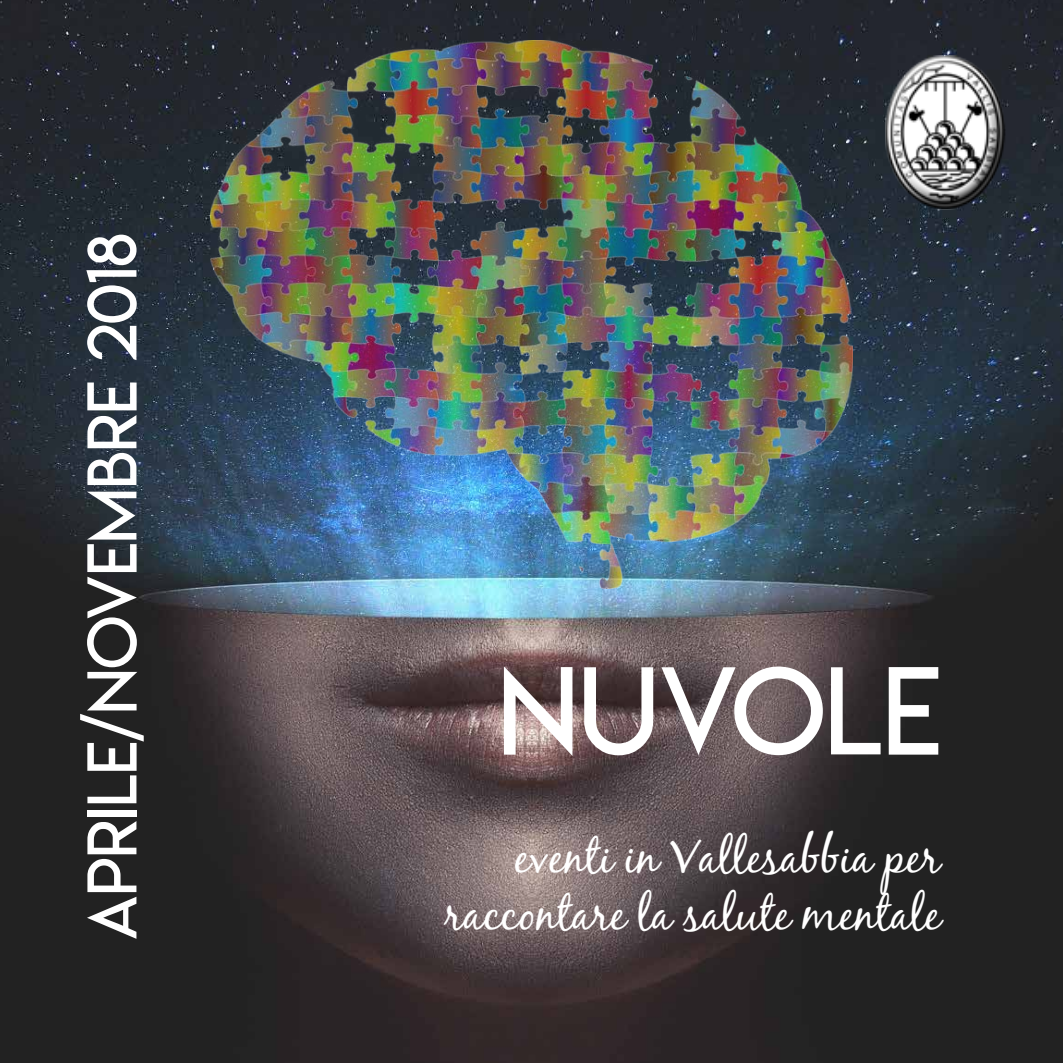
<style>
.page{position:relative;width:1063px;height:1063px;background:#fff}
.page>*{position:absolute;margin:0;border:0;box-sizing:border-box;transform-origin:0 0}
.t1{font:120px "Lemon Milklight";color:#fff}
.t2{font:67.5px "Lemon Milklight";color:#fff}
.t3{font:47.5px "Black Jack";color:#fff}
</style>
<div class="page">
<img style="left:0;top:0;width:1063px;height:1063px">
<img style="left:211px;top:40px;width:641px;height:548px">
<img style="left:882px;top:44px;width:134px;height:171px">
<h2 class="t2" style="left:71px;top:940px;width:709px;rotate:-90deg">aprile/novembre 2018</h2>
<h1 class="t1" style="left:498px;top:638px;width:444px">NUVOLE</h1>
<p class="t3" style="left:515px;top:828px;width:427px">eventi in Vallesabbia per</p>
<p class="t3" style="left:445px;top:885px;width:497px">raccontare la salute mentale</p>
</div>
